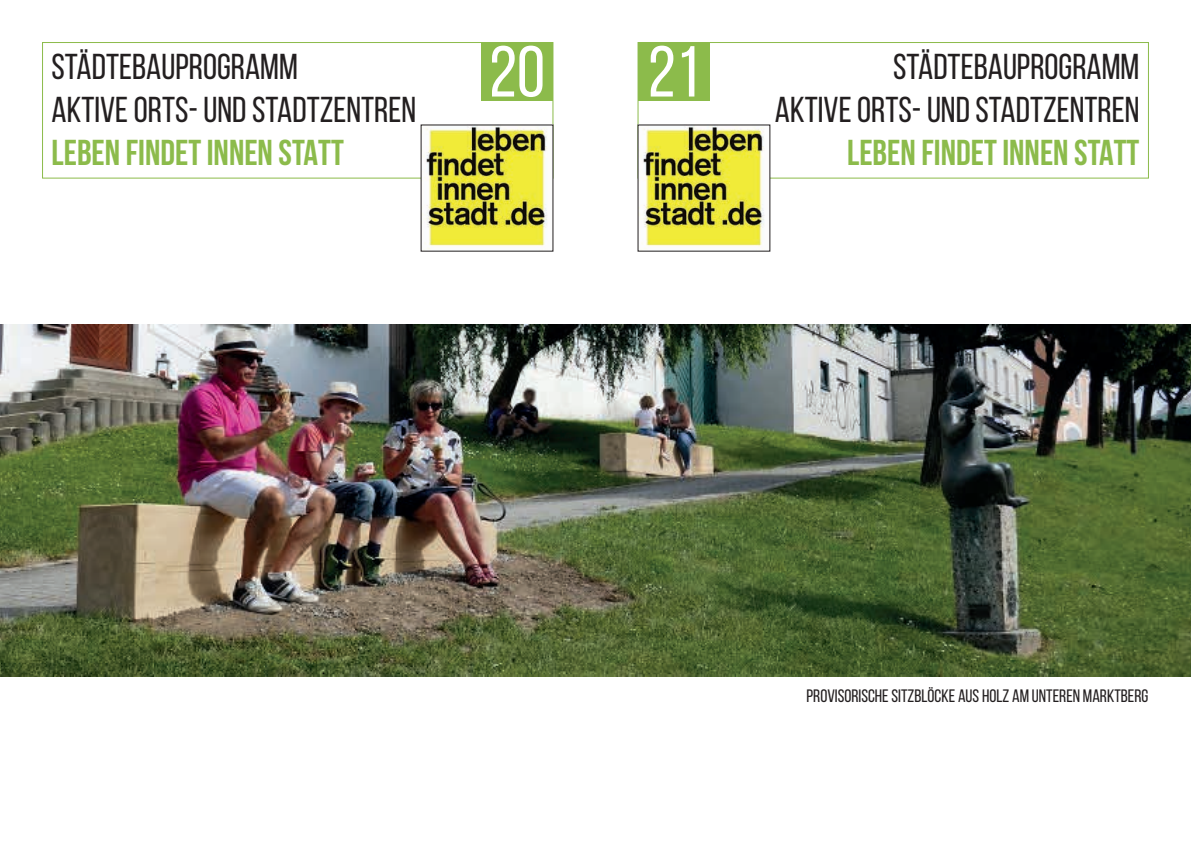
<style>
.page{position:relative;width:1191px;height:842px;background:#fff}
.page>*{position:absolute;margin:0;border:0;box-sizing:border-box;transform-origin:0 0}
.t1{font:72px "Bebas Neue";color:#fff}
.t2{font:36px/43.2px "Bebas Neue";color:#231f20}
.t3{font:700 36px "Bebas Neue";color:#8cbb4b}
.t4{font:18px "Bebas Neue";color:#231f20}
</style>
<div class="page">
<div style="left:42px;top:42px;width:511px;height:137px;border:1px solid #8cbb4b"></div>
<img style="left:423px;top:127px;width:128px;height:122px">
<img style="left:0;top:325px;width:1191px;height:351px">
<div style="left:481px;top:43px;width:72px;height:58px;background:#8cbb4b"></div>
<div style="left:637px;top:42px;width:512px;height:137px;border:1px solid #8cbb4b"></div>
<div style="left:638px;top:43px;width:72px;height:58px;background:#8cbb4b"></div>
<img style="left:640px;top:127px;width:128px;height:122px">
<p class="t2" style="left:52px;top:44px;width:366px">STÄDTEBAUPROGRAMM<br>AKTIVE ORTS- UND STADTZENTREN</p>
<p class="t3" style="left:52px;top:133px;width:294px">LEBEN FINDET INNEN STATT</p>
<h1 class="t1" style="left:489px;top:33px;width:57px">20</h1>
<p class="t2" style="left:775px;top:44px;width:366px;text-align:right">STÄDTEBAUPROGRAMM<br>AKTIVE ORTS- UND STADTZENTREN</p>
<p class="t3" style="left:847px;top:133px;width:294px">LEBEN FINDET INNEN STATT</p>
<h1 class="t1" style="left:648px;top:33px;width:54px">21</h1>
<p class="t4" style="left:806px;top:686px;width:343px">PROVISORISCHE SITZBLÖCKE AUS HOLZ AM UNTEREN MARKTBERG</p>
</div>
